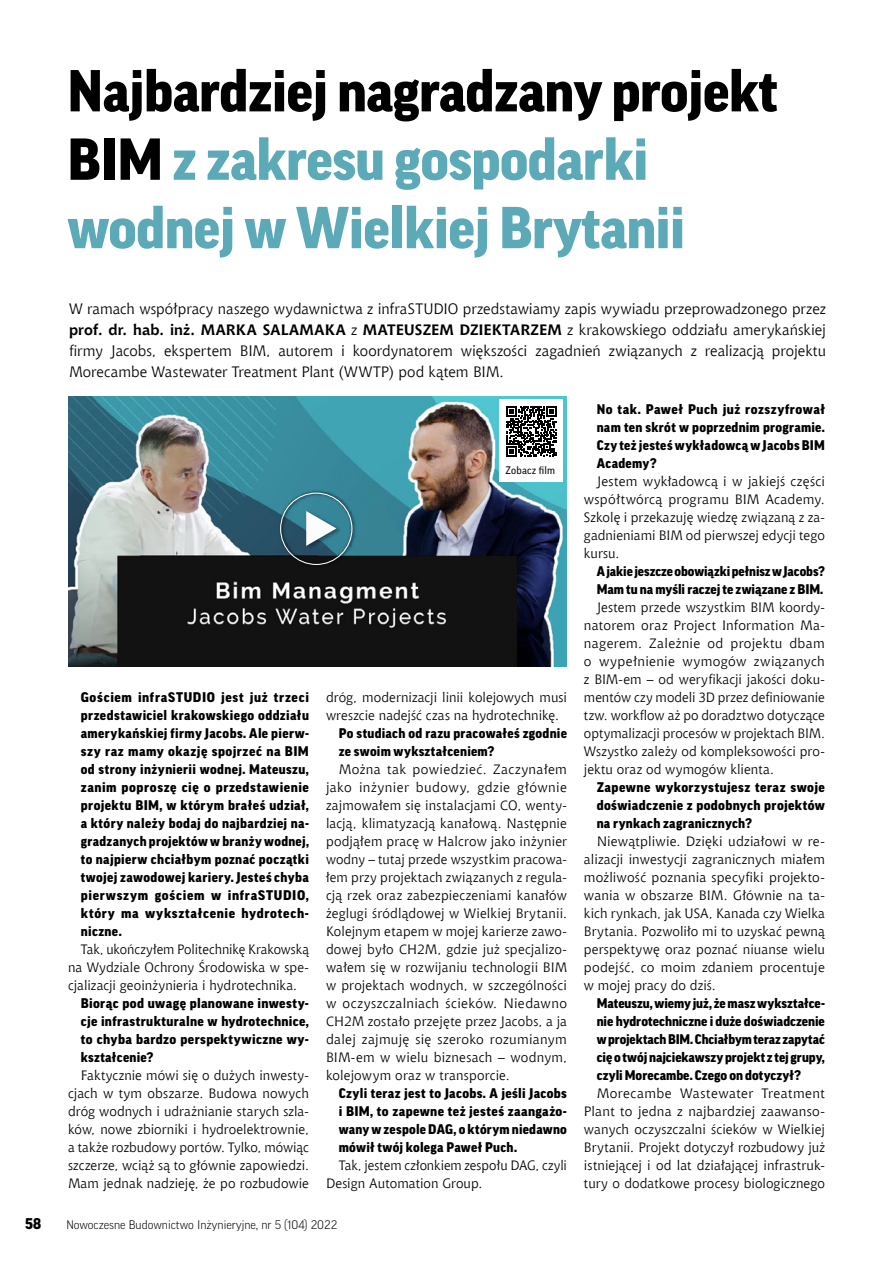
<style>
.page{position:relative;width:893px;height:1263px;background:#fff}
.page>*{position:absolute;margin:0;border:0;box-sizing:border-box;transform-origin:0 0}
.tytul{font:900 57px/68.4px "Good Pro";letter-spacing:-.01em;color:#5ca9b7}
.autor_nastepny{font:15px/21px "Chianti EU";letter-spacing:.005em;color:#000;text-align:justify}
.t1{font:900 15px "Good Pro";color:#000}
.text_podstawowy{font:13.5px/18px "Chianti EU";letter-spacing:.005em;color:#000;text-align:justify}
.pytania{font:900 13.5px/18px "Good Pro";letter-spacing:.02em;color:#000;text-align:justify}
.pytania-2{font:900 13.5px/18px "Good Pro";color:#000}
.t2{font:300 12px "Good Pro";color:#000}
.opis_artykulu{font:10.5px "Good Pro";letter-spacing:.025em;color:#000}
.s1{color:#000}
.s2{font-weight:700}
</style>
<div class="page">
<img style="left:68px;top:396px;width:499px;height:270px">
<div style="left:500px;top:400px;width:63px;height:82px;background:#fff"></div>
<svg style="left:506px;top:406px;width:51px;height:51px"></svg>
<svg style="left:275px;top:488px;width:82px;height:82px;background:#285663"></svg>
<svg style="left:280px;top:493px;width:72px;height:72px;background:#497886"></svg>
<p class="tytul" style="left:67px;top:57px;width:712px"><span class="s1">Najbardziej nagradzany projekt<br>BIM</span> z zakresu gospodarki wodnej w Wielkiej Brytanii</p>
<p class="autor_nastepny" style="left:69px;top:298px;width:758px">W ramach współpracy naszego wydawnictwa z infraSTUDIO przedstawiamy zapis wywiadu przeprowadzonego przez <span class="s2">prof. dr. hab. inż. MARKA SALAMAKA</span> z <span class="s2">MATEUSZEM DZIEKTARZEM</span> z krakowskiego oddziału amerykańskiej firmy Jacobs, ekspertem BIM, autorem i koordynatorem większości zagadnień związanych z realizacją projektu Morecambe Wastewater Treatment Plant (WWTP) pod kątem BIM.</p>
<p class="opis_artykulu" style="left:505px;top:464px;width:51px">Zobacz film</p>
<p class="pytania" style="left:81px;top:688px;width:230px">Gościem infraSTUDIO jest już trzeci przedstawiciel krakowskiego oddziału amerykańskiej firmy Jacobs. Ale pierw&shy;szy raz mamy okazję spojrzeć na BIM od strony inżynierii wodnej. Mateuszu, zanim poproszę cię o przedstawienie projektu BIM, w którym brałeś udział, a który należy bodaj do najbardziej na&shy;gradzanych projektów w branży wodnej, to najpierw chciałbym poznać początki twojej zawodowej kariery. Jesteś chyba pierwszym gościem w infraSTUDIO, który ma wykształcenie hydrotech&shy;niczne.</p>
<p class="text_podstawowy" style="left:68px;top:940px;width:242px;text-indent:13px">Tak, ukończyłem Politechnikę Krakowską na Wydziale Ochrony Środowiska w spe&shy;cjalizacji geoinżynieria i hydrotechnika.</p>
<p class="pytania" style="left:81px;top:994px;width:230px">Biorąc pod uwagę planowane inwesty&shy;cje infrastrukturalne w hydrotechnice, to chyba bardzo perspektywiczne wy&shy;kształcenie?</p>
<p class="text_podstawowy" style="left:68px;top:1066px;width:242px;text-indent:13px">Faktycznie mówi się o dużych inwesty&shy;cjach w tym obszarze. Budowa nowych dróg wodnych i udrażnianie starych szla&shy;ków, nowe zbiorniki i hydroelektrownie, a także rozbudowy portów. Tylko, mówiąc szczerze, wciąż są to głównie zapowiedzi.<br>Mam jednak nadzieję, że po rozbudowie</p>
<p class="text_podstawowy" style="left:326px;top:688px;width:242px">dróg, modernizacji linii kolejowych musi wreszcie nadejść czas na hydrotechnikę.</p>
<p class="pytania" style="left:339px;top:724px;width:230px">Po studiach od razu pracowałeś zgodnie ze swoim wykształceniem?</p>
<p class="text_podstawowy" style="left:326px;top:760px;width:242px;text-indent:13px">Można tak powiedzieć. Zaczynałem jako inżynier budowy, gdzie głównie zajmowałem się instalacjami CO, wenty&shy;lacją, klimatyzacją kanałową. Następnie podjąłem pracę w Halcrow jako inżynier wodny – tutaj przede wszystkim pracowa&shy;łem przy projektach związanych z regula&shy;cją rzek oraz zabezpieczeniami kanałów żeglugi śródlądowej w Wielkiej Brytanii.<br>Kolejnym etapem w mojej karierze zawo&shy;dowej było CH2M, gdzie już specjalizo&shy;wałem się w rozwijaniu technologii BIM w projektach wodnych, w szczególności w oczyszczalniach ścieków. Niedawno CH2M zostało przejęte przez Jacobs, a ja dalej zajmuję się szeroko rozumianym BIM-em w wielu biznesach – wodnym, kolejowym oraz w transporcie.</p>
<p class="pytania" style="left:339px;top:1084px;width:230px">Czyli teraz jest to Jacobs. A jeśli Jacobs i BIM, to zapewne też jesteś zaangażo&shy;wany w zespole DAG, o którym niedawno mówił twój kolega Paweł Puch.</p>
<p class="text_podstawowy" style="left:326px;top:1156px;width:242px;text-indent:13px">Tak, jestem członkiem zespołu DAG, czyli<br>Design Automation Group.</p>
<p class="t1" style="left:25px;top:1215px;width:17px">58</p>
<p class="t2" style="left:66px;top:1218px;width:272px">Nowoczesne Budownictwo Inżynieryjne, nr 5 (104) 2022</p>
<p class="pytania" style="left:597px;top:400px;width:230px">No tak. Paweł Puch już rozszyfrował nam ten skrót w poprzednim programie.<br>Czy też jesteś wykładowcą w Jacobs BIM Academy?</p>
<p class="text_podstawowy" style="left:584px;top:472px;width:242px;text-indent:13px">Jestem wykładowcą i w jakiejś części współtwórcą programu BIM Academy.<br>Szkolę i przekazuję wiedzę związaną z za&shy;gadnieniami BIM od pierwszej edycji tego kursu.</p>
<p class="pytania-2" style="left:597px;top:562px;width:230px">A jakie jeszcze obowiązki pełnisz w Jacobs?<br>Mam tu na myśli raczej te związane z BIM.</p>
<p class="text_podstawowy" style="left:584px;top:598px;width:242px;text-indent:13px">Jestem przede wszystkim BIM koordy&shy;natorem oraz Project Information Ma&shy;nagerem. Zależnie od projektu dbam o wypełnienie wymogów związanych z BIM-em – od weryfikacji jakości doku&shy;mentów czy modeli 3D przez definiowanie tzw. workflow aż po doradztwo dotyczące optymalizacji procesów w projektach BIM.<br>Wszystko zależy od kompleksowości pro&shy;jektu oraz od wymogów klienta.</p>
<p class="pytania" style="left:597px;top:778px;width:230px">Zapewne wykorzystujesz teraz swoje doświadczenie z podobnych projektów na rynkach zagranicznych?</p>
<p class="text_podstawowy" style="left:584px;top:832px;width:242px;text-indent:13px">Niewątpliwie. Dzięki udziałowi w re&shy;alizacji inwestycji zagranicznych miałem możliwość poznania specyfiki projekto&shy;wania w obszarze BIM. Głównie na ta&shy;kich rynkach, jak USA, Kanada czy Wielka Brytania. Pozwoliło mi to uzyskać pewną perspektywę oraz poznać niuanse wielu podejść, co moim zdaniem procentuje w mojej pracy do dziś.</p>
<p class="pytania" style="left:597px;top:994px;width:230px">Mateuszu, wiemy już, że masz wykształce&shy;nie hydrotechniczne i duże doświadczenie w projektach BIM. Chciałbym teraz zapytać cię o twój najciekawszy projekt z tej grupy, czyli Morecambe. Czego on dotyczył?</p>
<p class="text_podstawowy" style="left:584px;top:1084px;width:242px;text-indent:13px">Morecambe Wastewater Treatment Plant to jedna z najbardziej zaawanso&shy;wanych oczyszczalni ścieków w Wielkiej Brytanii. Projekt dotyczył rozbudowy już istniejącej i od lat działającej infrastruk&shy;tury o dodatkowe procesy biologicznego</p>
</div>
